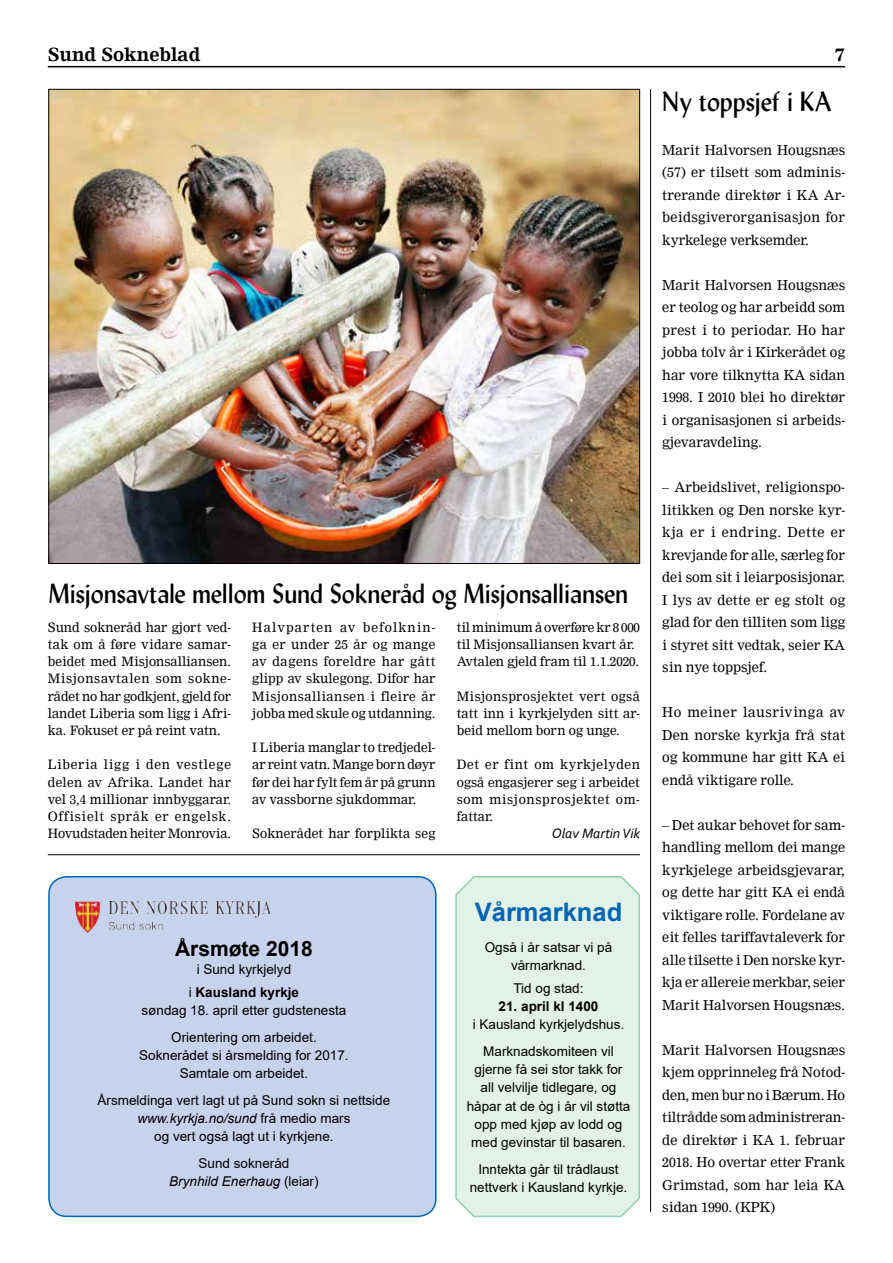
<style>
.page{position:relative;width:893px;height:1263px;background:#fff}
.page>*{position:absolute;margin:0;border:0;box-sizing:border-box;transform-origin:0 0}
.t1{font:27px "Lydian";color:#000}
.t2{font:700 25.5px "Arial";color:#0066b3}
.t3{font:700 21px "Arial";color:#000}
.t4{font:700 18px "Nimrod";color:#000}
.t5{font:italic 14.25px "Corbel";color:#000}
.t6{font:13.5px/22.5px "Nimrod";color:#000;text-align:justify}
.t7{font:13.5px/18.3px "Arial";color:#000;text-align:center}
.t8{font:700 13.5px "Arial";color:#000}
.t9{font:12.75px/17.2px "Nimrod";color:#000;text-align:justify}
.s1{font-weight:700}
.s2{font-style:italic}
</style>
<div class="page">
<div style="left:49px;top:877px;width:387px;height:339px;background:#c7d2ec;border-radius:18px"></div>
<div style="left:48px;top:876px;width:389px;height:341px;border:2px solid #0066b3;border-radius:18px"></div>
<div style="left:455px;top:876px;width:185px;height:342px;background:#e2f2e8"></div>
<hr style="left:48px;top:66px;width:797px;height:1px;background:#000">
<img style="left:51px;top:91px;width:587px;height:471px">
<img style="left:76px;top:901px;width:194px;height:32px">
<hr style="left:650px;top:89px;width:1px;height:1123px;background:#000">
<hr style="left:48px;top:854px;width:592px;height:1px;background:#000">
<h3 class="t4" style="left:48px;top:43px;width:154px">Sund Sokneblad</h3>
<h3 class="t4" style="left:834px;top:43px;width:12px">7</h3>
<h1 class="t1" style="left:49px;top:578px;width:581px">Misjonsavtale mellom Sund Sokneråd og Misjonsalliansen</h1>
<p class="t9" style="left:48px;top:618px;width:185px">Sund sokneråd har gjort ved&shy;tak om å føre vidare samar&shy;beidet med Misjonsalliansen.<br>Misjonsavtalen som sokne&shy;rådet no har godkjent, gjeld for landet Liberia som ligg i Afri&shy;ka. Fokuset er på reint vatn.</p>
<p class="t9" style="left:48px;top:756px;width:185px">Liberia ligg i den vestlege delen av Afrika. Landet har vel 3,4 millionar innbyggarar.<br>Offisielt språk er engelsk.<br>Hovudstaden heiter Monrovia.</p>
<p class="t9" style="left:252px;top:618px;width:185px">Halvparten av befolknin&shy;ga er under 25 år og mange av dagens foreldre har gått glipp av skulegong. Difor har Misjonsalliansen i fleire år jobba med skule og utdanning.</p>
<p class="t9" style="left:252px;top:739px;width:185px">I Liberia manglar to tredjedel&shy;ar reint vatn. Mange born døyr før dei har fylt fem år på grunn av vassborne sjukdommar.</p>
<p class="t9" style="left:252px;top:825px;width:185px">Soknerådet har forplikta seg</p>
<p class="t9" style="left:457px;top:618px;width:185px;text-align:left">til minimum å overføre kr 8 000 til Misjonsalliansen kvart år.<br>Avtalen gjeld fram til 1.1.2020.</p>
<p class="t9" style="left:457px;top:687px;width:185px">Misjonsprosjektet vert også tatt inn i kyrkjelyden sitt ar&shy;beid mellom born og unge.</p>
<p class="t9" style="left:457px;top:756px;width:185px">Det er fint om kyrkjelyden også engasjerer seg i arbeidet som misjonsprosjektet om&shy;fattar.</p>
<p class="t5" style="left:552px;top:824px;width:90px">Olav Martin Vik</p>
<h3 class="t3" style="left:175px;top:934px;width:139px">Årsmøte 2018</h3>
<p class="t7" style="left:189px;top:958px;width:112px;line-height:22.5px">i Sund kyrkjelyd<br>i <span class="s1">Kausland kyrkje</span></p>
<p class="t7" style="left:142px;top:997px;width:206px;line-height:26.7px">søndag 18. april etter gudstenesta<br>Orientering om arbeidet.</p>
<p class="t7" style="left:139px;top:1046px;width:211px">Soknerådet si årsmelding for 2017.<br>Samtale om arbeidet.</p>
<p class="t7" style="left:98px;top:1091px;width:294px">Årsmeldinga vert lagt ut på Sund sokn si nettside <span class="s2">www.kyrkja.no/sund</span> frå medio mars<br>og vert også lagt ut i kyrkjene.</p>
<p class="t7" style="left:169px;top:1154px;width:151px">Sund sokneråd<br><span class="s2">Brynhild Enerhaug</span> (leiar)</p>
<h2 class="t2" style="left:475px;top:894px;width:149px">Vårmarknad</h2>
<p class="t7" style="left:485px;top:938px;width:129px">Også i år satsar vi på vårmarknad.</p>
<p class="t7" style="left:513px;top:979px;width:72px">Tid og stad:</p>
<p class="t8" style="left:499px;top:997px;width:101px">21. april kl 1400</p>
<p class="t7" style="left:473px;top:1011px;width:153px;line-height:26.7px">i Kausland kyrkjelydshus.<br>Marknadskomiteen vil</p>
<p class="t7" style="left:467px;top:1060px;width:165px">gjerne få sei stor takk for all velvilje tidlegare, og håpar at de òg i år vil støtta opp med kjøp av lodd og med gevinstar til basaren.</p>
<p class="t7" style="left:470px;top:1160px;width:159px">Inntekta går til trådlaust nettverk i Kausland kyrkje.</p>
<h1 class="t1" style="left:662px;top:86px;width:171px">Ny toppsjef i KA</h1>
<p class="t6" style="left:662px;top:138px;width:184px">Marit Halvorsen Hougsnæs (57) er tilsett som adminis&shy;trerande direktør i KA Ar&shy;beidsgiverorganisasjon for kyrkelege verksemder.</p>
<p class="t6" style="left:662px;top:273px;width:184px">Marit Halvorsen Hougsnæs er teolog og har arbeidd som prest i to periodar. Ho har jobba tolv år i Kirkerådet og har vore tilknytta KA sidan 1998. I 2010 blei ho direktør i organisasjonen si arbeids&shy;gjevaravdeling.</p>
<p class="t6" style="left:662px;top:476px;width:184px">– Arbeidslivet, religionspo&shy;litikken og Den norske kyr&shy;kja er i endring. Dette er krevjande for alle, særleg for dei som sit i leiarposisjonar.<br>I lys av dette er eg stolt og glad for den tilliten som ligg i styret sitt vedtak, seier KA sin nye toppsjef.</p>
<p class="t6" style="left:662px;top:701px;width:184px">Ho meiner lausrivinga av Den norske kyrkja frå stat og kommune har gitt KA ei endå viktigare rolle.</p>
<p class="t6" style="left:662px;top:814px;width:184px">– Det aukar behovet for sam&shy;handling mellom dei mange kyrkjelege arbeidsgjevarar, og dette har gitt KA ei endå viktigare rolle. Fordelane av eit felles tariffavtaleverk for alle tilsette i Den norske kyr&shy;kja er allereie merkbar, seier Marit Halvorsen Hougsnæs.</p>
<p class="t6" style="left:662px;top:1039px;width:184px">Marit Halvorsen Hougsnæs kjem opprinneleg frå Notod&shy;den, men bur no i Bærum. Ho tiltrådde som administreran&shy;de direktør i KA 1. februar 2018. Ho overtar etter Frank Grimstad, som har leia KA sidan 1990. (KPK)</p>
</div>
